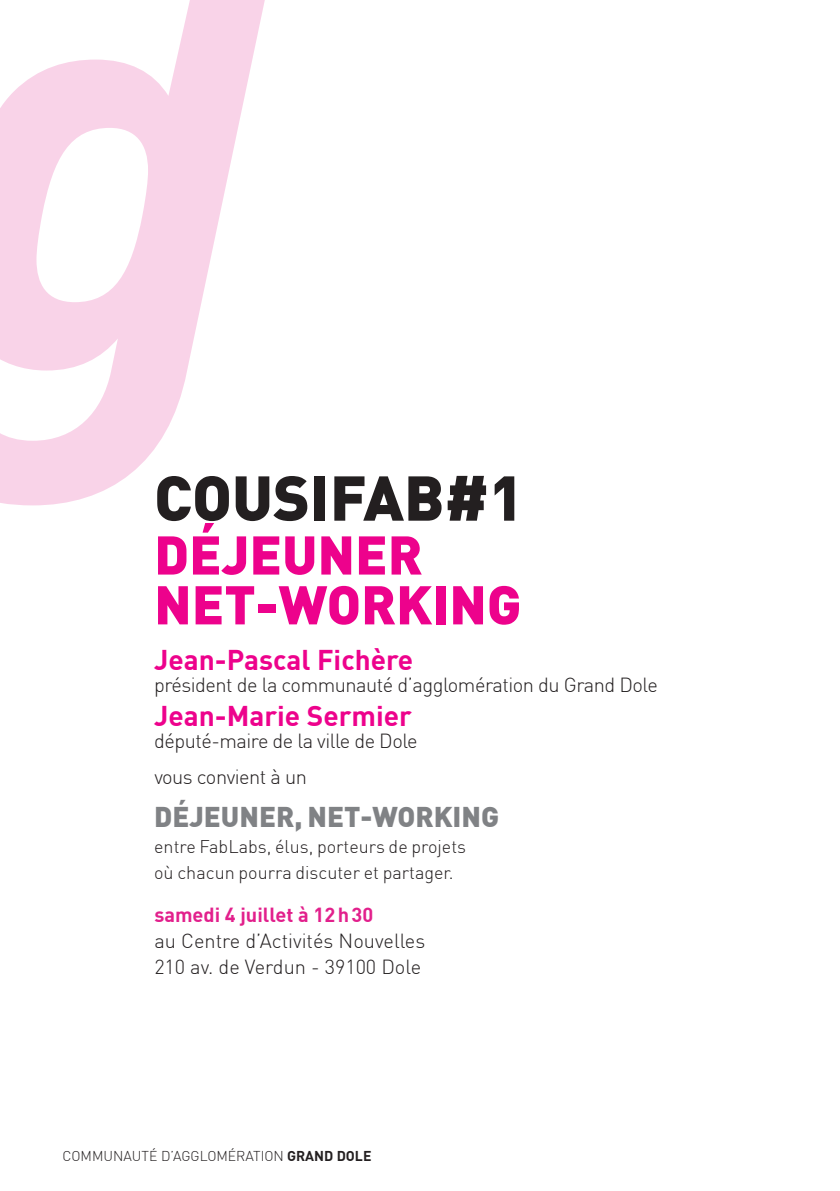
<style>
.page{position:relative;width:840px;height:1191px;background:#fff}
.page>*{position:absolute;margin:0;border:0;box-sizing:border-box;transform-origin:0 0}
.t1{font:900 62.2px "DIN";color:#231f20}
.t2{font:900 53.6px/49.8px "DIN";color:#ed028c}
.t3{font:700 28px "DIN";color:#ed028c}
.t4{font:900 28px "DIN";color:#808285}
.t5{font:300 20px "DIN";letter-spacing:-.025em;color:#231f20}
.t6{font:300 20px/26px "DIN";color:#231f20}
.t7{font:700 20px "DIN";color:#e2208c}
.t8{font:300 18px/26px "DIN";color:#231f20}
.t9{font:300 14px "DIN";color:#231f20}
.s1{font-weight:700}
</style>
<div class="page">
<svg style="left:0;top:0;width:265px;height:505px;fill:#f9d3e8"></svg>
<h1 class="t1" style="left:154px;top:456px;width:371px">COUSIFAB#1</h1>
<h2 class="t2" style="left:154px;top:527px;width:369px">DÉJEUNER<br>NET-WORKING</h2>
<h3 class="t3" style="left:154px;top:641px;width:260px">Jean-Pascal Fichère</h3>
<p class="t5" style="left:154px;top:672px;width:505px">président de la communauté d’agglomération du Grand Dole</p>
<h3 class="t3" style="left:154px;top:698px;width:259px">Jean-Marie Sermier</h3>
<p class="t5" style="left:154px;top:728px;width:265px">député-maire de la ville de Dole</p>
<p class="t5" style="left:154px;top:764px;width:154px">vous convient à un</p>
<h3 class="t4" style="left:154px;top:798px;width:346px">DÉJEUNER, NET-WORKING</h3>
<p class="t8" style="left:154px;top:833px;width:313px">entre FabLabs, élus, porteurs de projets où chacun pourra discuter et partager.</p>
<p class="t7" style="left:154px;top:901px;width:220px">samedi 4 juillet à 12h30</p>
<p class="t6" style="left:154px;top:927px;width:272px">au Centre d’Activités Nouvelles<br>210 av. de Verdun - 39100 Dole</p>
<p class="t9" style="left:62px;top:1147px;width:310px">COMMUNAUTÉ D’AGGLOMÉRATION <span class="s1">GRAND DOLE</span></p>
</div>
